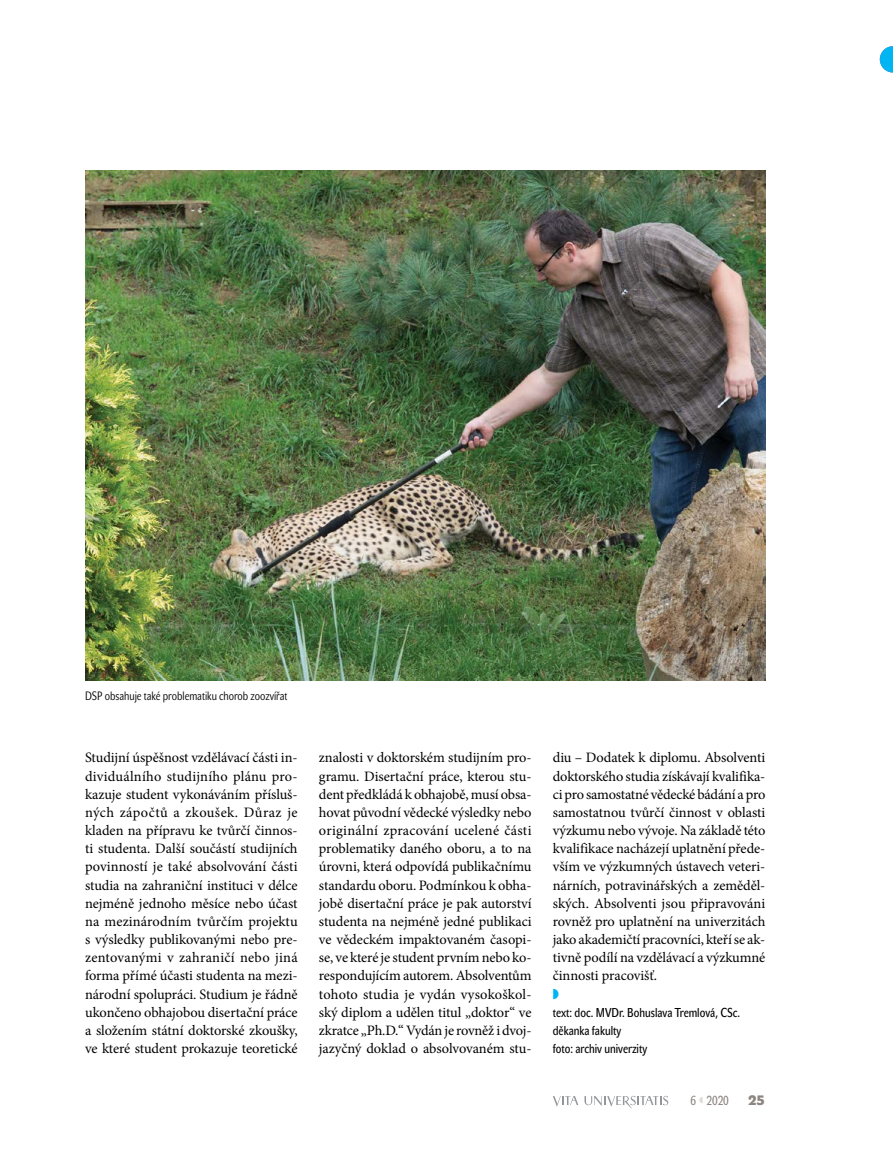
<style>
.page{position:relative;width:893px;height:1149px;background:#fff}
.page>*{position:absolute;margin:0;border:0;box-sizing:border-box;transform-origin:0 0}
.Normální_bez{font:14.4px/18.1px "Minion Pro";letter-spacing:-.01em;color:#000;text-align:justify}
.t1{font:700 13.5px "John Sans Heavy Pro";color:#8d8581}
.t2{font:12.9px "John Sans Cond Text Pro";color:#8d8581}
.jmeno{font:12.75px "John Sans Cond Text Pro";color:#000}
.foto{font:12.75px "John Sans Cond Text Pro";color:#000}
.popisek{font:12px "John Sans Cond Lite Pro";color:#000}
</style>
<div class="page">
<svg style="left:553px;top:1096px;width:25px;height:10px"></svg>
<svg style="left:584px;top:1095px;width:84px;height:13px"></svg>
<svg style="left:880px;top:46px;width:13px;height:26px"></svg>
<img style="left:85px;top:170px;width:680px;height:510px">
<p class="popisek" style="left:85px;top:688px;width:204px">DSP obsahuje také problematiku chorob zoozvířat</p>
<p class="Normální_bez" style="left:85px;top:748px;width:214px">Studijní úspěšnost vzdělávací části in&shy;dividuálního studijního plánu pro&shy;kazuje student vykonáváním přísluš&shy;ných zápočtů a zkoušek. Důraz je kladen na přípravu ke tvůrčí činnos&shy;ti studenta. Další součástí studijních povinností je také absolvování části studia na zahraniční instituci v délce nejméně jednoho měsíce nebo účast na mezinárodním tvůrčím projektu s výsledky publikovanými nebo pre&shy;zentovanými v zahraničí nebo jiná forma přímé účasti studenta na mezi&shy;národní spolupráci. Studium je řádně ukončeno obhajobou disertační práce a složením státní doktorské zkoušky, ve které student prokazuje teoretické</p>
<p class="Normální_bez" style="left:319px;top:748px;width:214px">znalosti v doktorském studijním pro&shy;gramu. Disertační práce, kterou stu&shy;dent předkládá k obhajobě, musí obsa&shy;hovat původní vědecké výsledky nebo originální zpracování ucelené části problematiky daného oboru, a to na úrovni, která odpovídá publikačnímu standardu oboru. Podmínkou k obha&shy;jobě disertační práce je pak autorství studenta na nejméně jedné publikaci ve vědeckém impaktovaném časopi&shy;se, ve které je student prvním nebo ko&shy;respondujícím autorem. Absolventům tohoto studia je vydán vysokoškol&shy;ský diplom a udělen titul „doktor“ ve zkratce „Ph.D.“ Vydán je rovněž i dvoj&shy;jazyčný doklad o absolvovaném stu-</p>
<p class="Normální_bez" style="left:553px;top:748px;width:214px">diu – Dodatek k diplomu. Absolventi doktorského studia získávají kvalifika&shy;ci pro samostatné vědecké bádání a pro samostatnou tvůrčí činnost v oblasti výzkumu nebo vývoje. Na základě této kvalifikace nacházejí uplatnění přede&shy;vším ve výzkumných ústavech veteri&shy;nárních, potravinářských a zeměděl&shy;ských. Absolventi jsou připravováni rovněž pro uplatnění na univerzitách jako akademičtí pracovníci, kteří se ak&shy;tivně podílí na vzdělávací a výzkumné činnosti pracovišť.</p>
<p class="jmeno" style="left:553px;top:1004px;width:189px">text: doc. MVDr. Bohuslava Tremlová, CSc.</p>
<p class="jmeno" style="left:553px;top:1022px;width:70px">děkanka fakulty</p>
<p class="foto" style="left:553px;top:1041px;width:96px">foto: archiv univerzity</p>
<p class="t2" style="left:690px;top:1092px;width:7px">6</p>
<p class="t1" style="left:748px;top:1092px;width:18px">25</p>
<p class="t2" style="left:706px;top:1092px;width:24px">2020</p>
</div>
